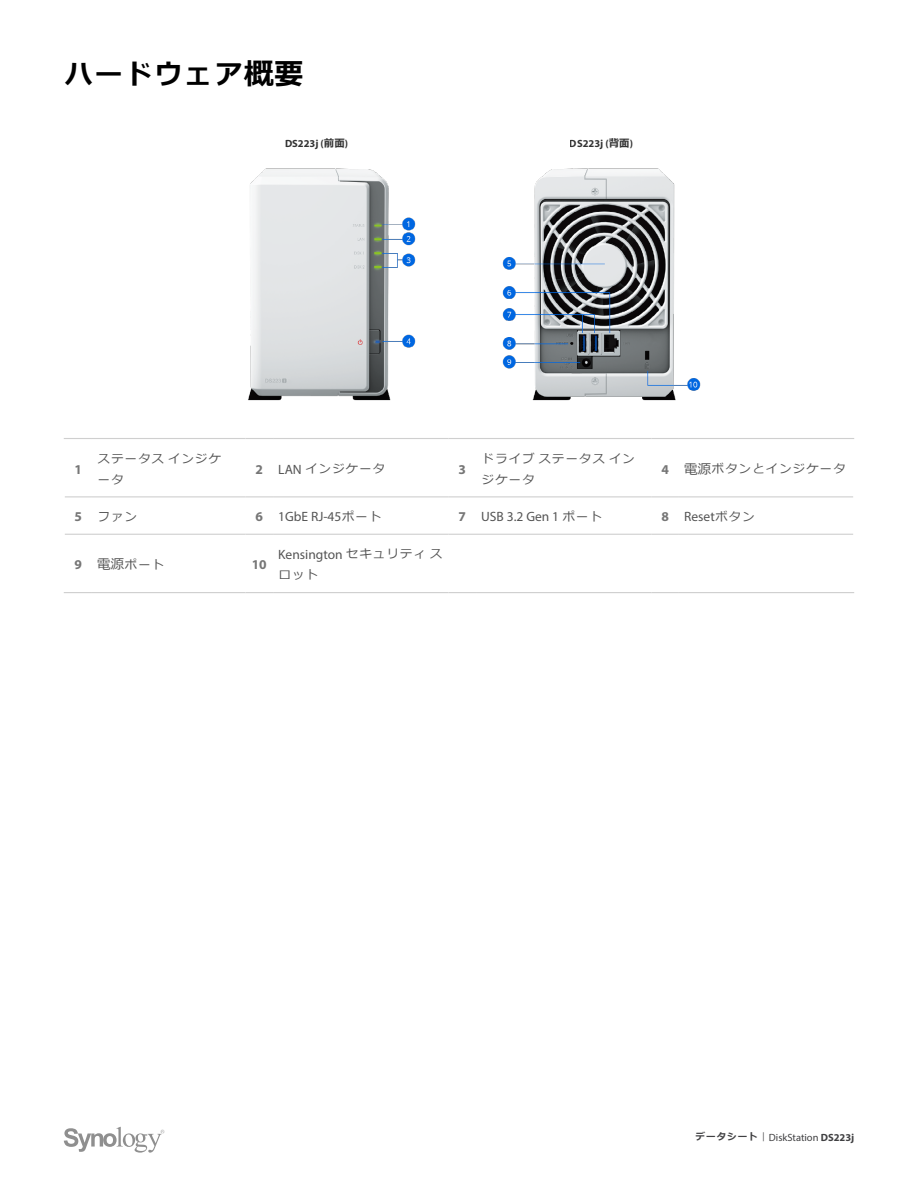
<style>
.page{position:relative;width:918px;height:1188px;background:#fff}
.page>*{position:absolute;margin:0;border:0;box-sizing:border-box;transform-origin:0 0}
.t1{font:700 27px "Meiryo";letter-spacing:.11em;color:#000}
.t2{font:13.5px "Myriad Pro";color:#545454}
.t3{font:700 13.5px "Myriad Pro";color:#767676}
.t4{font:12.15px/21px "Meiryo";letter-spacing:.11em;color:#545454}
.t5{font:10.5px "Myriad Pro";color:#404042}
.t6{font:700 10.5px "Myriad Pro";color:#1c1c1c}
.s1{font-size:30px}
.s2{font-family:"Meiryo"}
.s3{font-family:"Myriad Pro";font-weight:700;font-size:13.5px;color:#767676}
.s4{font-family:"Myriad Pro";font-size:13.5px}
.s5{font-size:13.5px}
.s6{font-weight:700;color:#767676}
.s7{font-family:"Meiryo";font-size:12.15px}
.s8{font-family:"Meiryo";font-weight:700;font-size:9.45px}
.s9{font-size:9px}
.s10{font-weight:700}
</style>
<div class="page">
<svg style="left:64px;top:1127px;width:100px;height:26px"></svg>
<svg style="left:64px;top:438px;width:28px;height:1px"></svg>
<hr style="left:92px;top:438px;width:153px;height:1px;background:#cfcfcf">
<svg style="left:245px;top:438px;width:28px;height:1px"></svg>
<hr style="left:273px;top:438px;width:175px;height:1px;background:#cfcfcf">
<svg style="left:448px;top:438px;width:28px;height:1px"></svg>
<hr style="left:476px;top:438px;width:175px;height:1px;background:#cfcfcf">
<svg style="left:651px;top:438px;width:28px;height:1px"></svg>
<hr style="left:679px;top:438px;width:175px;height:1px;background:#cfcfcf">
<svg style="left:65px;top:496px;width:27px;height:1px"></svg>
<hr style="left:92px;top:496px;width:153px;height:1px;background:#cfcfcf">
<svg style="left:245px;top:496px;width:28px;height:1px"></svg>
<hr style="left:273px;top:496px;width:175px;height:1px;background:#cfcfcf">
<svg style="left:448px;top:496px;width:28px;height:1px"></svg>
<hr style="left:476px;top:496px;width:175px;height:1px;background:#cfcfcf">
<svg style="left:651px;top:496px;width:28px;height:1px"></svg>
<hr style="left:679px;top:496px;width:174px;height:1px;background:#cfcfcf">
<svg style="left:65px;top:534px;width:27px;height:1px"></svg>
<svg style="left:64px;top:592px;width:28px;height:1px"></svg>
<hr style="left:92px;top:534px;width:153px;height:1px;background:#cfcfcf">
<hr style="left:92px;top:592px;width:153px;height:1px;background:#cfcfcf">
<svg style="left:245px;top:534px;width:28px;height:1px"></svg>
<svg style="left:245px;top:592px;width:28px;height:1px"></svg>
<hr style="left:273px;top:534px;width:175px;height:1px;background:#cfcfcf">
<hr style="left:273px;top:592px;width:175px;height:1px;background:#cfcfcf">
<svg style="left:448px;top:534px;width:28px;height:1px"></svg>
<svg style="left:448px;top:592px;width:28px;height:1px"></svg>
<hr style="left:476px;top:534px;width:175px;height:1px;background:#cfcfcf">
<hr style="left:476px;top:592px;width:175px;height:1px;background:#cfcfcf">
<svg style="left:651px;top:534px;width:28px;height:1px"></svg>
<svg style="left:651px;top:592px;width:28px;height:1px"></svg>
<hr style="left:679px;top:534px;width:174px;height:1px;background:#cfcfcf">
<hr style="left:679px;top:592px;width:175px;height:1px;background:#cfcfcf">
<img style="left:248px;top:168px;width:168px;height:233px">
<img style="left:502px;top:168px;width:199px;height:233px">
<h1 class="t1" style="left:65px;top:59px;width:240px">ハードウェア<span class="s1">概要</span></h1>
<p class="t6" style="left:285px;top:137px;width:65px">DS223j (<span class="s2">前面</span>)</p>
<p class="t6" style="left:570px;top:137px;width:65px">DS223j (<span class="s2">背面</span>)</p>
<p class="t3" style="left:74px;top:460px;width:9px">1</p>
<p class="t4" style="left:98px;top:448px;width:125px">ステータスインジケータ</p>
<p class="t4" style="left:256px;top:459px;width:131px"><span class="s3">2</span> <span class="s4">LAN</span> インジケータ</p>
<p class="t3" style="left:458px;top:460px;width:9px">3</p>
<p class="t4" style="left:482px;top:448px;width:154px">ドライブステータスインジケータ</p>
<p class="t4" style="left:661px;top:459px;width:186px"><span class="s3">4</span> <span class="s5">電源</span>ボタンとインジケータ</p>
<p class="t4" style="left:74px;top:507px;width:64px"><span class="s3">5</span> ファン</p>
<p class="t2" style="left:256px;top:509px;width:127px"><span class="s6">6</span> 1GbE RJ-45<span class="s7">ポート</span></p>
<p class="t2" style="left:458px;top:509px;width:145px"><span class="s6">7</span> USB 3.2 Gen 1 <span class="s7">ポート</span></p>
<p class="t2" style="left:661px;top:509px;width:95px"><span class="s6">8</span> Reset<span class="s7">ボタン</span></p>
<p class="t4" style="left:74px;top:555px;width:91px"><span class="s3">9</span> <span class="s5">電源</span>ポート</p>
<p class="t3" style="left:252px;top:556px;width:16px">10</p>
<p class="t2" style="left:278px;top:546px;width:165px">Kensington <span class="s7">セキュリティス</span></p>
<p class="t4" style="left:279px;top:565px;width:41px">ロット</p>
<p class="t5" style="left:696px;top:1131px;width:160px"><span class="s8">データシート</span> <span class="s9">|</span> DiskStation <span class="s10">DS223j</span></p>
</div>
